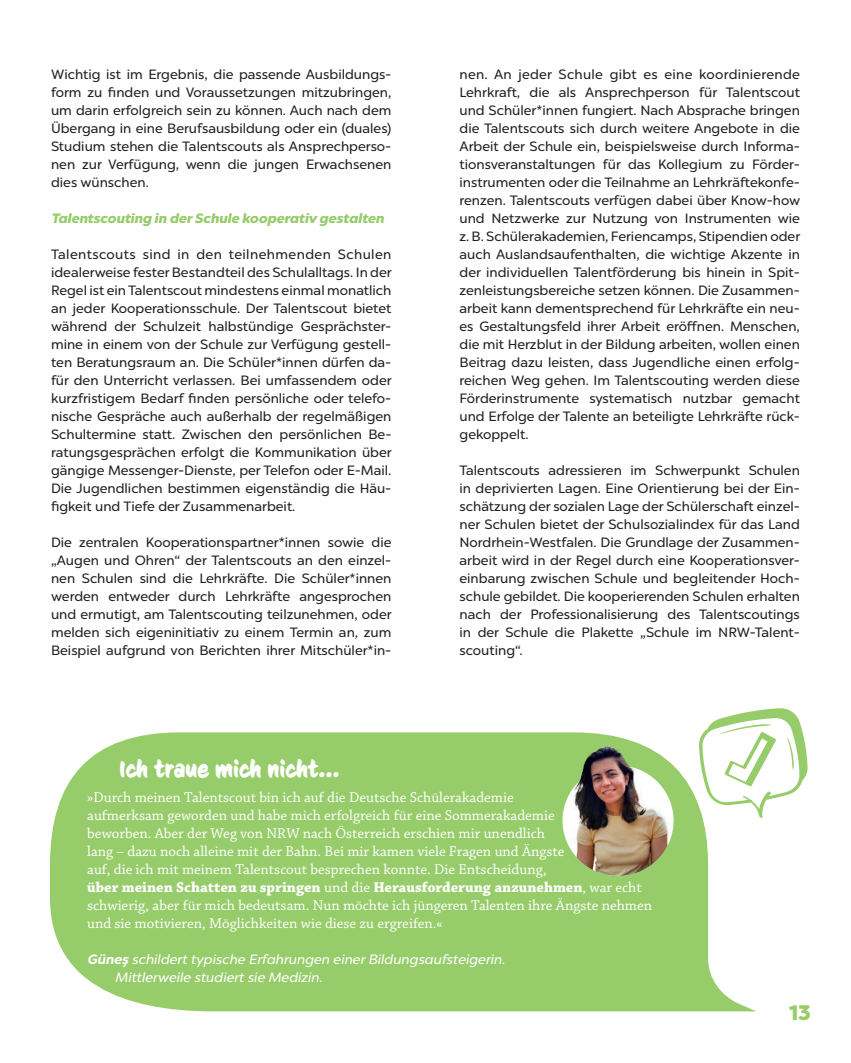
<style>
.page{position:relative;width:851px;height:1063px;background:#fff}
.page>*{position:absolute;margin:0;border:0;box-sizing:border-box;transform-origin:0 0}
.t1{font:700 22.5px "CC Sign Language";color:#fff}
.t2{font:800 21px "Chronica Pro";color:#97cc6a}
.t3{font:15px/18px "Chaparral Pro";color:#fff}
.t4{font:13.5px/18px "Chronica Pro";color:#231f20;text-align:justify}
.t5{font:13.5px/18px "Chronica Pro Regular It";color:#fff}
.t6{font:13.5px "Chronica Pro Black It";color:#97cc6a}
.s1{font-weight:700}
.s2{font-family:"Chronica Pro";font-weight:700;font-style:italic}
</style>
<div class="page">
<svg style="left:50px;top:732px;width:706px;height:279px;background:#a0d077"></svg>
<img style="left:533px;top:735px;width:170px;height:171px">
<svg style="left:698px;top:708px;width:109px;height:110px"></svg>
<p class="t4" style="left:51px;top:65px;width:342px">Wichtig ist im Ergebnis, die passende Ausbildungs&shy;form zu finden und Voraussetzungen mitzubringen, um darin erfolgreich sein zu können. Auch nach dem Übergang in eine Berufsausbildung oder ein (duales)<br>Studium stehen die Talentscouts als Ansprechperso&shy;nen zur Verfügung, wenn die jungen Erwachsenen dies wünschen.</p>
<p class="t6" style="left:51px;top:210px;width:334px">Talentscouting in der Schule kooperativ gestalten</p>
<p class="t4" style="left:51px;top:245px;width:342px">Talentscouts sind in den teilnehmenden Schulen idealerweise fester Bestandteil des Schulalltags. In der Regel ist ein Talentscout mindestens einmal monatlich an jeder Kooperationsschule. Der Talentscout bietet während der Schulzeit halbstündige Gesprächster&shy;mine in einem von der Schule zur Verfügung gestell&shy;ten Beratungsraum an. Die Schüler*innen dürfen da&shy;für den Unterricht verlassen. Bei umfassendem oder kurzfristigem Bedarf finden persönliche oder telefo&shy;nische Gespräche auch außerhalb der regelmäßigen Schultermine statt. Zwischen den persönlichen Be&shy;ratungsgesprächen erfolgt die Kommunikation über gängige Messenger-Dienste, per Telefon oder E-Mail.<br>Die Jugendlichen bestimmen eigenständig die Häu&shy;figkeit und Tiefe der Zusammenarbeit.</p>
<p class="t4" style="left:51px;top:533px;width:342px">Die zentralen Kooperationspartner*innen sowie die „Augen und Ohren“ der Talentscouts an den einzel&shy;nen Schulen sind die Lehrkräfte. Die Schüler*innen werden entweder durch Lehrkräfte angesprochen und ermutigt, am Talentscouting teilzunehmen, oder melden sich eigeninitiativ zu einem Termin an, zum Beispiel aufgrund von Berichten ihrer Mitschüler*in-</p>
<h1 class="t1" style="left:119px;top:756px;width:222px">Ich traue mich nicht...</h1>
<p class="t4" style="left:459px;top:65px;width:342px">nen. An jeder Schule gibt es eine koordinierende Lehrkraft, die als Ansprechperson für Talentscout und Schüler*innen fungiert. Nach Absprache bringen die Talentscouts sich durch weitere Angebote in die Arbeit der Schule ein, beispielsweise durch Informa&shy;tionsveranstaltungen für das Kollegium zu Förder&shy;instrumenten oder die Teilnahme an Lehrkräftekonfe&shy;renzen. Talentscouts verfügen dabei über Know-how und Netzwerke zur Nutzung von Instrumenten wie z. B. Schülerakademien, Feriencamps, Stipendien oder auch Auslandsaufenthalten, die wichtige Akzente in der individuellen Talentförderung bis hinein in Spit&shy;zenleistungsbereiche setzen können. Die Zusammen&shy;arbeit kann dementsprechend für Lehrkräfte ein neu&shy;es Gestaltungsfeld ihrer Arbeit eröffnen. Menschen, die mit Herzblut in der Bildung arbeiten, wollen einen Beitrag dazu leisten, dass Jugendliche einen erfolg&shy;reichen Weg gehen. Im Talentscouting werden diese Förderinstrumente systematisch nutzbar gemacht und Erfolge der Talente an beteiligte Lehrkräfte rück&shy;gekoppelt.</p>
<p class="t4" style="left:459px;top:461px;width:342px">Talentscouts adressieren im Schwerpunkt Schulen in deprivierten Lagen. Eine Orientierung bei der Ein&shy;schätzung der sozialen Lage der Schülerschaft einzel&shy;ner Schulen bietet der Schulsozialindex für das Land Nordrhein-Westfalen. Die Grundlage der Zusammen&shy;arbeit wird in der Regel durch eine Kooperationsver&shy;einbarung zwischen Schule und begleitender Hoch&shy;schule gebildet. Die kooperierenden Schulen erhalten nach der Professionalisierung des Talentscoutings in der Schule die Plakette „Schule im NRW-Talent&shy;scouting“.</p>
<p class="t3" style="left:87px;top:789px;width:566px">»Durch meinen Talentscout bin ich auf die Deutsche Schülerakademie<br>aufmerksam geworden und habe mich erfolgreich für eine Sommerakademie<br>beworben. Aber der Weg von NRW nach Österreich erschien mir unendlich<br>lang – dazu noch alleine mit der Bahn. Bei mir kamen viele Fragen und Ängste<br>auf, die ich mit meinem Talentscout besprechen konnte. Die Entscheidung,<br><span class="s1">über meinen Schatten zu springen</span> und die <span class="s1">Herausforderung anzunehmen</span>, war echt schwierig, aber für mich bedeutsam. Nun möchte ich jüngeren Talenten ihre Ängste nehmen und sie motivieren, Möglichkeiten wie diese zu ergreifen.«</p>
<p class="t5" style="left:115px;top:951px;width:391px;text-indent:-28px"><span class="s2">Güneş</span> schildert typische Erfahrungen einer Bildungsaufsteigerin.<br>Mittlerweile studiert sie Medizin.</p>
<h2 class="t2" style="left:789px;top:999px;width:23px">13</h2>
</div>
